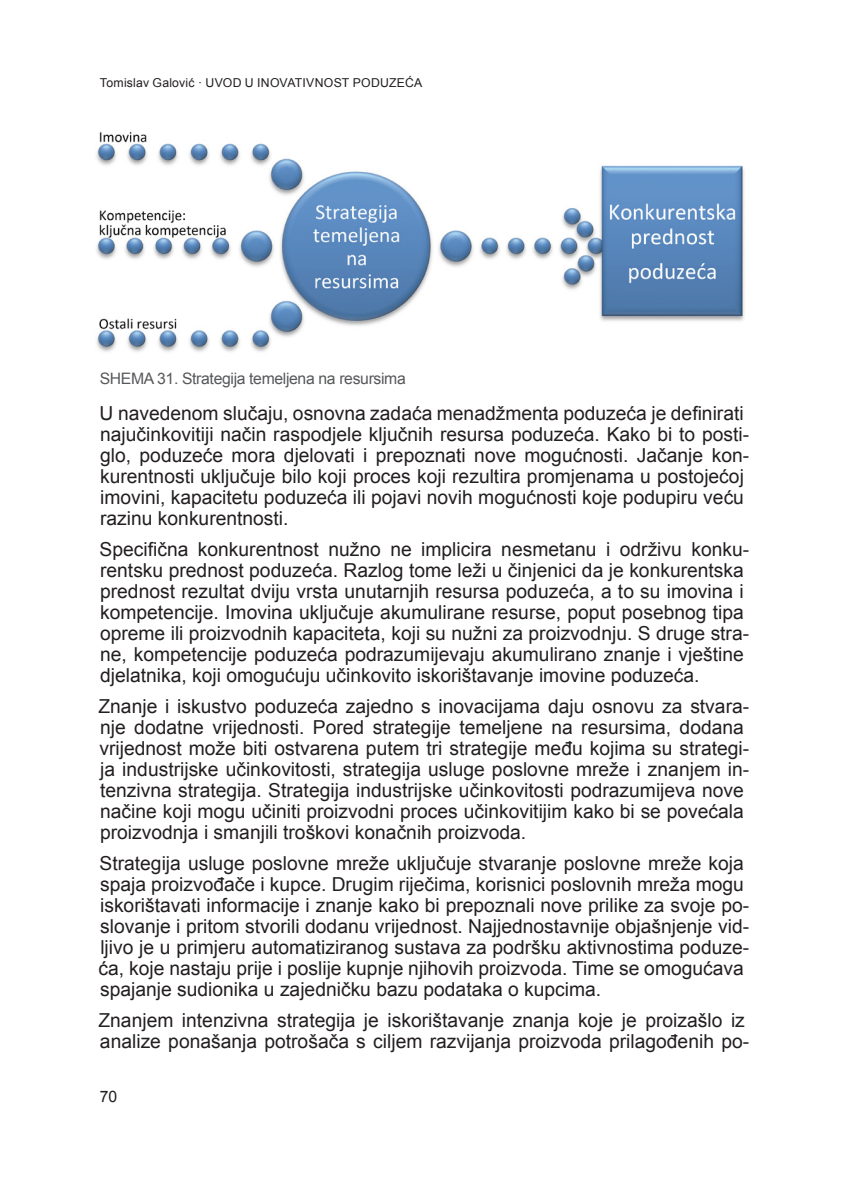
<style>
.page{position:relative;width:844px;height:1191px;background:#fff}
.page>*{position:absolute;margin:0;border:0;box-sizing:border-box;transform-origin:0 0}
.Body{font:19.25px/21px "Arial";color:#231f20}
.Potpis{font:15.75px "Arial";letter-spacing:-.02em;color:#57585a}
.t1{font:15.75px "Arial";color:#231f20}
.t2{font:12.25px "Arial";letter-spacing:.015em;color:#231f20}
</style>
<div class="page">
<img style="left:96px;top:132px;width:649px;height:220px">
<p class="t2" style="left:100px;top:75px;width:324px">Tomislav Galović · UVOD U INOVATIVNOST PODUZEĆA</p>
<p class="Potpis" style="left:100px;top:368px;width:307px">SHEMA 31. Strategija temeljena na resursima</p>
<p class="Body" style="left:100px;top:403px;width:651px">U navedenom slučaju, osnovna zadaća menadžmenta poduzeća je definirati najučinkovitiji način raspodjele ključnih resursa poduzeća. Kako bi to posti&shy;glo, poduzeće mora djelovati i prepoznati nove mogućnosti. Jačanje kon&shy;kurentnosti uključuje bilo koji proces koji rezultira promjenama u postojećoj imovini, kapacitetu poduzeća ili pojavi novih mogućnosti koje podupiru veću razinu konkurentnosti.</p>
<p class="Body" style="left:100px;top:539px;width:651px">Specifična konkurentnost nužno ne implicira nesmetanu i održivu konku&shy;rentsku prednost poduzeća. Razlog tome leži u činjenici da je konkurentska prednost rezultat dviju vrsta unutarnjih resursa poduzeća, a to su imovina i kompetencije. Imovina uključuje akumulirane resurse, poput posebnog tipa opreme ili proizvodnih kapaciteta, koji su nužni za proizvodnju. S druge stra&shy;ne, kompetencije poduzeća podrazumijevaju akumulirano znanje i vještine djelatnika, koji omogućuju učinkovito iskorištavanje imovine poduzeća.</p>
<p class="Body" style="left:98px;top:696px;width:652px">Znanje i iskustvo poduzeća zajedno s inovacijama daju osnovu za stvara&shy;nje dodatne vrijednosti. Pored strategije temeljene na resursima, dodana vrijednost može biti ostvarena putem tri strategije među kojima su strategi&shy;ja industrijske učinkovitosti, strategija usluge poslovne mreže i znanjem in&shy;tenzivna strategija. Strategija industrijske učinkovitosti podrazumijeva nove načine koji mogu učiniti proizvodni proces učinkovitijim kako bi se povećala proizvodnja i smanjili troškovi konačnih proizvoda.</p>
<p class="Body" style="left:99px;top:852px;width:652px">Strategija usluge poslovne mreže uključuje stvaranje poslovne mreže koja spaja proizvođače i kupce. Drugim riječima, korisnici poslovnih mreža mogu iskorištavati informacije i znanje kako bi prepoznali nove prilike za svoje po&shy;slovanje i pritom stvorili dodanu vrijednost. Najjednostavnije objašnjenje vid&shy;ljivo je u primjeru automatiziranog sustava za podršku aktivnostima poduze&shy;ća, koje nastaju prije i poslije kupnje njihovih proizvoda. Time se omogućava spajanje sudionika u zajedničku bazu podataka o kupcima.</p>
<p class="Body" style="left:98px;top:1009px;width:652px">Znanjem intenzivna strategija je iskorištavanje znanja koje je proizašlo iz analize ponašanja potrošača s ciljem razvijanja proizvoda prilagođenih po-</p>
<p class="t1" style="left:100px;top:1086px;width:19px">70</p>
</div>
